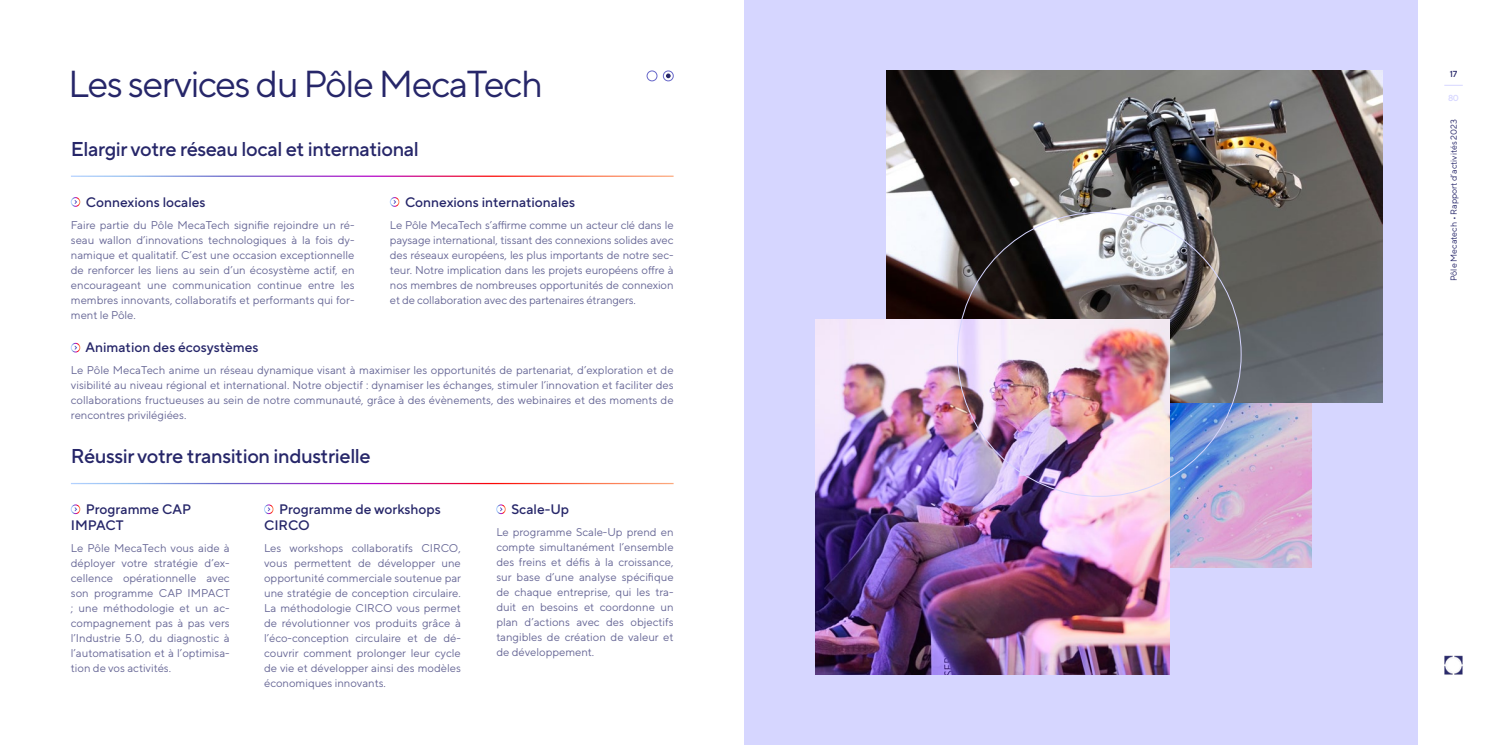
<style>
.page{position:relative;width:1489px;height:745px;background:#fff}
.page>*{position:absolute;margin:0;border:0;box-sizing:border-box;transform-origin:0 0}
.t1{font:37.5px "TT Norms Pro";letter-spacing:-.04em;color:#262669}
.t2{font:500 20px "TT Norms Pro";letter-spacing:-.02em;color:#262669}
.t3{font:500 13.75px/16.2px "TT Norms Pro";color:#262669}
.t4{font:11.25px/15px "TT Norms Pro";color:#676796;text-align:justify}
.t5{font:8.75px "TT Norms Pro";color:#262669}
.t6{font:500 8.75px "TT Norms Pro";color:#262669}
.t7{font:500 8.75px "TT Norms Pro";color:#d6d6ff}
</style>
<div class="page">
<svg style="left:1444px;top:85px;width:18px;height:1px"></svg>
<img style="left:1444px;top:655px;width:19px;height:20px">
<div style="left:744px;top:0;width:673px;height:744px;background:#d6d6ff"></div>
<img style="left:1169px;top:402px;width:142px;height:165px">
<div style="left:71px;top:197px;width:9px;height:9px;border:1px solid #fff;border-radius:50%"></div>
<div style="left:71px;top:504px;width:9px;height:9px;border:1px solid #fff;border-radius:50%"></div>
<div style="left:71px;top:343px;width:9px;height:9px;border:1px solid #fff;border-radius:50%"></div>
<div style="left:390px;top:197px;width:9px;height:9px;border:1px solid #fff;border-radius:50%"></div>
<div style="left:264px;top:504px;width:9px;height:9px;border:1px solid #fff;border-radius:50%"></div>
<div style="left:496px;top:504px;width:9px;height:9px;border:1px solid #fff;border-radius:50%"></div>
<div style="left:663px;top:71px;width:10px;height:10px;border:1px solid #6666c9;border-radius:50%"></div>
<div style="left:646px;top:71px;width:11px;height:10px;border:1px solid #6666c9;border-radius:50%"></div>
<svg style="left:666px;top:73px;width:4px;height:5px"></svg>
<img style="left:886px;top:71px;width:496px;height:331px">
<img style="left:815px;top:319px;width:354px;height:354px">
<h1 class="t1" style="left:68px;top:60px;width:476px">Les services du Pôle MecaTech</h1>
<h2 class="t2" style="left:71px;top:136px;width:349px">Elargir votre réseau local et international</h2>
<p class="t3" style="left:86px;top:193px;width:121px">Connexions locales</p>
<p class="t4" style="left:71px;top:217px;width:285px">Faire partie du Pôle MecaTech signifie rejoindre un ré&shy;seau wallon d’innovations technologiques à la fois dy&shy;namique et qualitatif. C’est une occasion exceptionnelle de renforcer les liens au sein d’un écosystème actif, en encourageant une communication continue entre les membres innovants, collaboratifs et performants qui for&shy;ment le Pôle.</p>
<p class="t3" style="left:405px;top:193px;width:172px">Connexions internationales</p>
<p class="t4" style="left:390px;top:217px;width:285px">Le Pôle MecaTech s’affirme comme un acteur clé dans le paysage international, tissant des connexions solides avec des réseaux européens, les plus importants de notre sec&shy;teur. Notre implication dans les projets européens offre à nos membres de nombreuses opportunités de connexion et de collaboration avec des partenaires étrangers.</p>
<p class="t3" style="left:86px;top:338px;width:174px">Animation des écosystèmes</p>
<p class="t4" style="left:71px;top:362px;width:604px">Le Pôle MecaTech anime un réseau dynamique visant à maximiser les opportunités de partenariat, d’exploration et de visibilité au niveau régional et international. Notre objectif : dynamiser les échanges, stimuler l’innovation et faciliter des collaborations fructueuses au sein de notre communauté, grâce à des évènements, des webinaires et des moments de rencontres privilégiées.</p>
<h2 class="t2" style="left:71px;top:443px;width:301px">Réussir votre transition industrielle</h2>
<p class="t3" style="left:71px;top:500px;width:122px;text-indent:15px">Programme CAP<br>IMPACT</p>
<p class="t4" style="left:71px;top:540px;width:161px">Le Pôle MecaTech vous aide à déployer votre stratégie d’ex&shy;cellence opérationnelle avec son programme CAP IMPACT ; une méthodologie et un ac&shy;compagnement pas à pas vers l’Industrie 5.0, du diagnostic à l’automatisation et à l’optimisa&shy;tion de vos activités.</p>
<p class="t3" style="left:264px;top:500px;width:178px;text-indent:15px">Programme de workshops<br>CIRCO</p>
<p class="t4" style="left:264px;top:540px;width:198px">Les workshops collaboratifs CIRCO, vous permettent de développer une opportunité commerciale soutenue par une stratégie de conception circulaire.<br>La méthodologie CIRCO vous permet de révolutionner vos produits grâce à l’éco-conception circulaire et de dé&shy;couvrir comment prolonger leur cycle de vie et développer ainsi des modèles économiques innovants.</p>
<p class="t3" style="left:511px;top:500px;width:59px">Scale-Up</p>
<p class="t4" style="left:496px;top:524px;width:179px">Le programme Scale-Up prend en compte simultanément l’ensemble des freins et défis à la croissance, sur base d’une analyse spécifique de chaque entreprise, qui les tra&shy;duit en besoins et coordonne un plan d’actions avec des objectifs tangibles de création de valeur et de développement.</p>
<p class="t6" style="left:1449px;top:68px;width:9px">17</p>
<p class="t7" style="left:1447px;top:93px;width:12px">80</p>
<p class="t5" style="left:1447px;top:281px;width:163px;rotate:-90deg">Pôle Mecatech • Rapport d’activités 2023</p>
</div>
